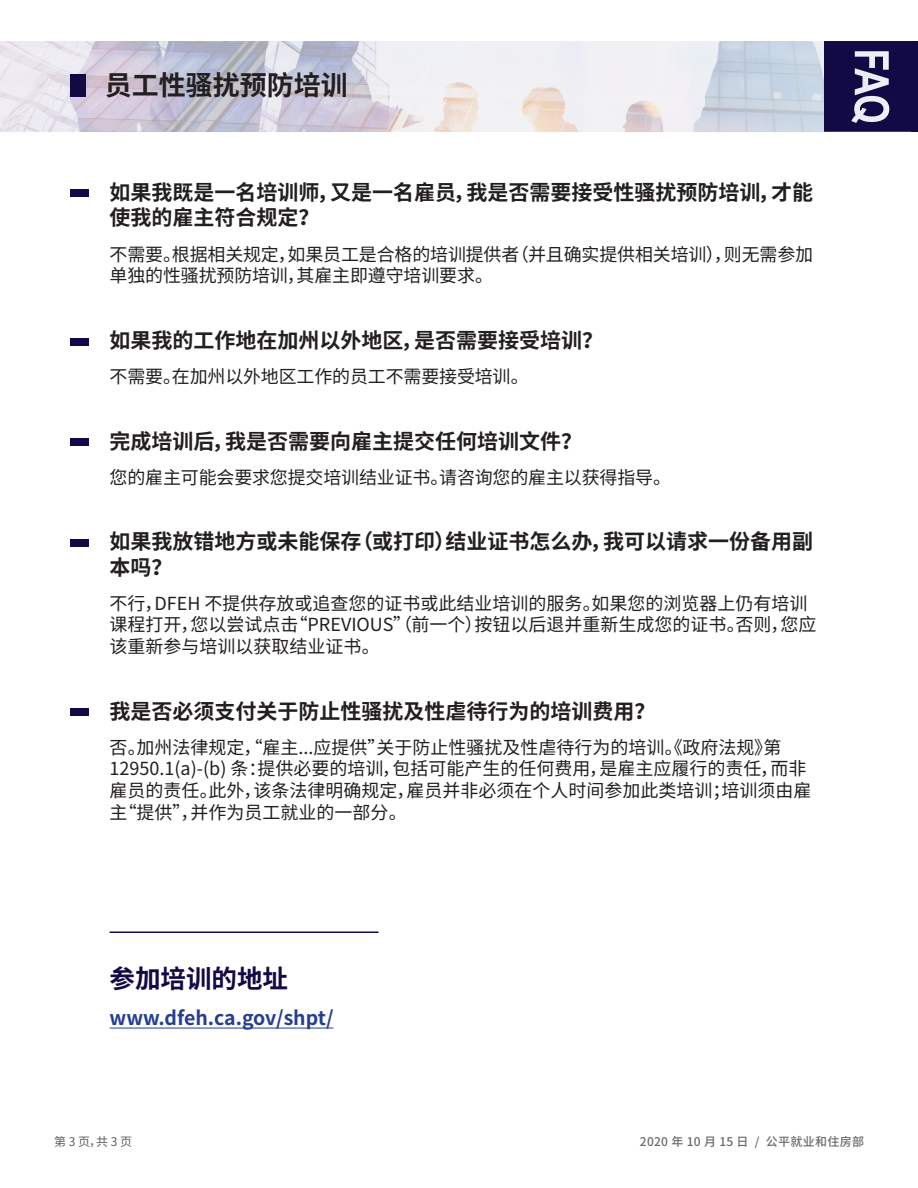
<style>
.page{position:relative;width:918px;height:1188px;background:#fff}
.page>*{position:absolute;margin:0;border:0;box-sizing:border-box;transform-origin:0 0}
.t1{font:700 27px "Noto Sans CJ Ksc";color:#231f20}
.t2{font:700 25.5px "Noto Sans Mono CJ Ksc";color:#120a45}
.t3{font:700 21px/25.2px "Noto Sans CJ Ksc";color:#231f20}
.t4{font:700 19.5px "Noto Sans CJ Ksc";color:#253f8e}
.t5{font:18px/21.6px "Noto Sans CJ Ksc";color:#231f20}
.t6{font:500 12px "Noto Sans CJ Ksc";letter-spacing:.025em;color:#69696c}
.t7{font:12px "Noto Sans CJ Ksc";color:#5f5f62}
</style>
<div class="page">
<div style="left:70px;top:189px;width:19px;height:8px;background:#120a45"></div>
<div style="left:70px;top:338px;width:19px;height:7px;background:#120a45"></div>
<div style="left:70px;top:540px;width:19px;height:7px;background:#120a45"></div>
<div style="left:70px;top:708px;width:19px;height:8px;background:#120a45"></div>
<div style="left:70px;top:438px;width:19px;height:8px;background:#120a45"></div>
<hr style="left:110px;top:1028px;width:224px;height:1px;background:#253f8e">
<hr style="left:110px;top:932px;width:269px;height:1px;background:#120a45">
<svg style="left:0;top:41px;width:824px;height:90px"></svg>
<svg style="left:824px;top:41px;width:94px;height:91px;background:#322b5e"></svg>
<div style="left:70px;top:74px;width:16px;height:22px;background:#120a45"></div>
<p class="t1" style="left:105px;top:70px;width:244px">员工性骚扰预防培训</p>
<p class="t3" style="left:330px;top:180px;width:146px">又是一名雇员，</p>
<p class="t3" style="left:110px;top:180px;width:230px">如果我既是一名培训师，使我的雇主符合规定?</p>
<p class="t3" style="left:467px;top:180px;width:314px">我是否需要接受性骚扰预防培训，</p>
<p class="t3" style="left:771px;top:180px;width:43px">才能</p>
<p class="t5" style="left:511px;top:244px;width:223px">（并且确实提供相关培训，）</p>
<p class="t5" style="left:172px;top:244px;width:125px">根据相关规定，</p>
<p class="t5" style="left:724px;top:244px;width:91px">则无需参加</p>
<p class="t5" style="left:288px;top:244px;width:233px">如果员工是合格的培训提供者</p>
<p class="t5" style="left:110px;top:244px;width:73px">不需要。</p>
<p class="t5" style="left:297px;top:265px;width:198px">其雇主即遵守培训要求。</p>
<p class="t5" style="left:110px;top:265px;width:197px">单独的性骚扰预防培训，</p>
<p class="t3" style="left:414px;top:328px;width:190px">是否需要接受培训?</p>
<p class="t3" style="left:110px;top:328px;width:314px">如果我的工作地在加州以外地区，</p>
<p class="t5" style="left:172px;top:366px;width:358px">在加州以外地区工作的员工不需要接受培训。</p>
<p class="t5" style="left:110px;top:366px;width:73px">不需要。</p>
<p class="t3" style="left:225px;top:429px;width:359px">我是否需要向雇主提交任何培训文件?</p>
<p class="t3" style="left:110px;top:429px;width:125px">完成培训后，</p>
<p class="t5" style="left:110px;top:467px;width:340px">您的雇主可能会要求您提交培训结业证书。</p>
<p class="t5" style="left:439px;top:467px;width:234px">请咨询您的雇主以获得指导。</p>
<p class="t3" style="left:110px;top:530px;width:253px">如果我放错地方或未能保存本吗?</p>
<p class="t3" style="left:352px;top:530px;width:105px">（或打印）</p>
<p class="t3" style="left:603px;top:530px;width:211px">我可以请求一份备用副</p>
<p class="t3" style="left:446px;top:530px;width:167px">结业证书怎么办，</p>
<p class="t5" style="left:155px;top:593px;width:448px">DFEH 不提供存放或追查您的证书或此结业培训的服务。</p>
<p class="t5" style="left:592px;top:593px;width:217px">如果您的浏览器上仍有培训</p>
<p class="t5" style="left:110px;top:593px;width:54px">不行，</p>
<p class="t5" style="left:290px;top:614px;width:195px">“PREVIOUS”（前一个）</p>
<p class="t5" style="left:781px;top:614px;width:37px">您应</p>
<p class="t5" style="left:475px;top:614px;width:272px">按钮以后退并重新生成您的证书。</p>
<p class="t5" style="left:191px;top:614px;width:109px">您以尝试点击</p>
<p class="t5" style="left:110px;top:614px;width:272px">课程打开，<br>该重新参与培训以获取结业证书。</p>
<p class="t5" style="left:736px;top:614px;width:54px">否则，</p>
<p class="t3" style="left:110px;top:699px;width:548px">我是否必须支付关于防止性骚扰及性虐待行为的培训费用?</p>
<p class="t5" style="left:377px;top:737px;width:406px">关于防止性骚扰及性虐待行为的培训。《政府法规第》</p>
<p class="t5" style="left:137px;top:737px;width:250px">加州法律规定“，雇主...应提供”</p>
<p class="t5" style="left:110px;top:737px;width:38px">否。</p>
<p class="t5" style="left:599px;top:758px;width:180px">是雇主应履行的责任，</p>
<p class="t5" style="left:392px;top:758px;width:216px">包括可能产生的任何费用，</p>
<p class="t5" style="left:257px;top:758px;width:144px">提供必要的培训，</p>
<p class="t5" style="left:110px;top:758px;width:158px">12950.1 b( - )a( 条) ：</p>
<p class="t5" style="left:770px;top:758px;width:37px">而非</p>
<p class="t5" style="left:191px;top:780px;width:218px;text-indent:-81px">雇员的责任。<br>并作为员工就业的一部分。</p>
<p class="t5" style="left:407px;top:780px;width:325px">雇员并非必须在个人时间参加此类培训；</p>
<p class="t5" style="left:722px;top:780px;width:91px">培训须由雇</p>
<p class="t5" style="left:254px;top:780px;width:162px">该条法律明确规定，</p>
<p class="t5" style="left:209px;top:780px;width:54px">此外，</p>
<p class="t5" style="left:110px;top:802px;width:90px">“主提供，”</p>
<p class="t2" style="left:110px;top:965px;width:180px">参加培训的地址</p>
<p class="t4" style="left:110px;top:1007px;width:225px">www.dfeh.ca.gov/shpt/</p>
<p class="t7" style="left:54px;top:1135px;width:80px">第 页3 共， 页3</p>
<p class="t6" style="left:640px;top:1135px;width:110px">2020 年10月15日</p>
<p class="t6" style="left:766px;top:1135px;width:100px">公平就业和住房部</p>
<p class="t6" style="left:755px;top:1135px;width:6px">/</p>
</div>
